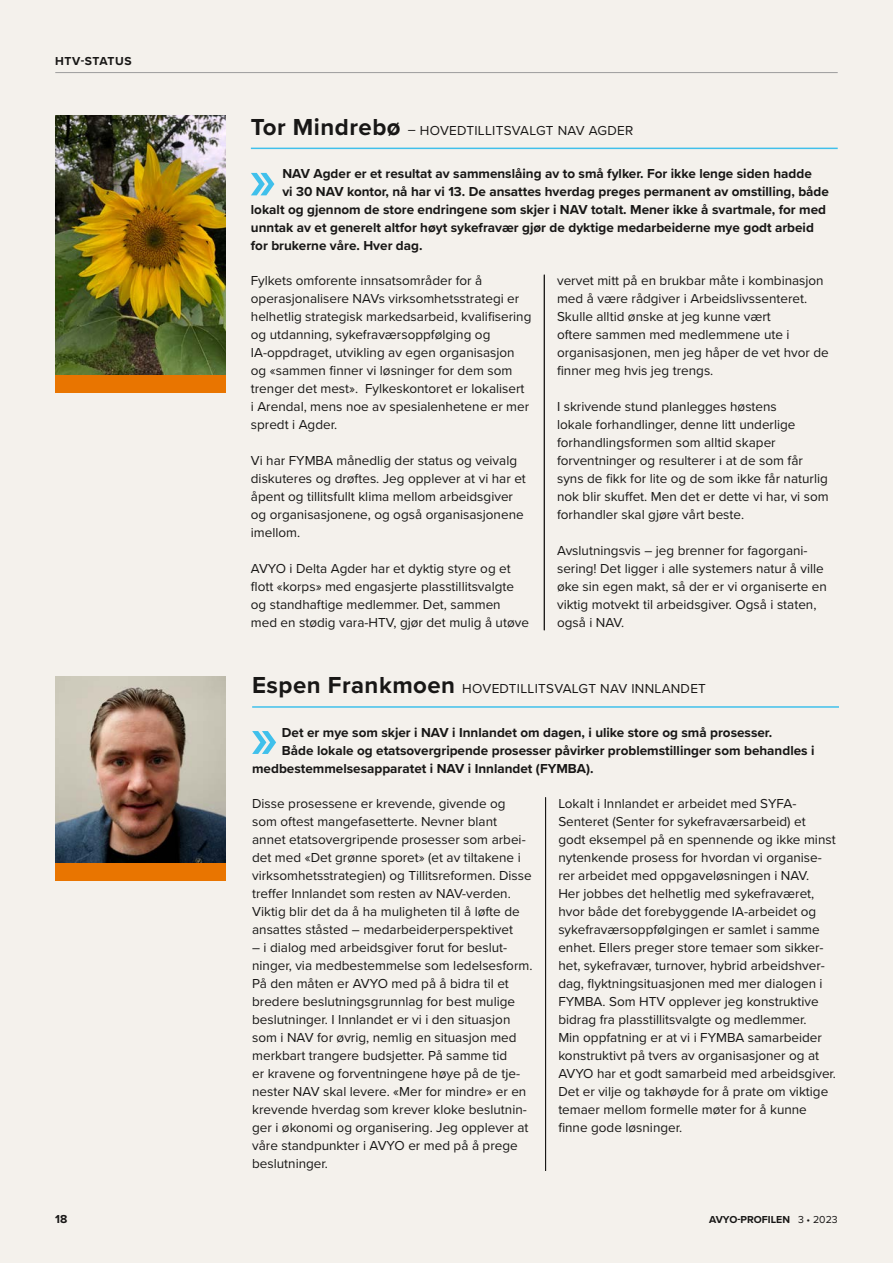
<style>
.page{position:relative;width:893px;height:1263px;background:#f4f1ec}
.page>*{position:absolute;margin:0;border:0;box-sizing:border-box;transform-origin:0 0}
.t1{font:700 64.2px "Proxima Nova";color:#40c0eb;scale:.8 1}
.t2{font:700 63px "Proxima Nova";color:#40c0eb;scale:.8 1}
.t3{font:13.5px/18px "Proxima Nova";color:#181716}
.t4{font:700 13.5px "Proxima Nova";color:#181716}
.t5{font:13.5px "Proxima Nova";letter-spacing:.02em;color:#181716}
.t6{font:700 12px "Proxima Nova";letter-spacing:.045em;color:#181716}
.t7{font:700 10.5px "Proxima Nova";color:#181716}
.s1{font-weight:700;font-size:24px}
.s2{font-weight:400}
</style>
<div class="page">
<hr style="left:251px;top:148px;width:587px;height:1px;background:#40c0eb">
<hr style="left:544px;top:275px;width:1px;height:355px;background:#181716">
<img style="left:55px;top:116px;width:170px;height:260px">
<div style="left:55px;top:376px;width:170px;height:17px;background:#e97500"></div>
<hr style="left:252px;top:706px;width:587px;height:2px;background:#40c0eb">
<hr style="left:545px;top:797px;width:1px;height:374px;background:#181716">
<img style="left:55px;top:677px;width:170px;height:187px">
<div style="left:55px;top:864px;width:170px;height:17px;background:#e97500"></div>
<hr style="left:55px;top:72px;width:783px;height:1px;background:#9c9c9d">
<p class="t6" style="left:55px;top:52px;width:78px">HTV-STATUS</p>
<p class="t5" style="left:251px;top:120px;width:384px"><span class="s1">Tor Mindrebø</span> – HOVEDTILLITSVALGT NAV AGDER</p>
<h2 class="t2" style="left:249px;top:131px;width:35px">»</h2>
<p class="t4" style="left:282px;top:164px;width:531px">NAV Agder er et resultat av sammenslåing av to små fylker. For ikke lenge siden hadde</p>
<p class="t4" style="left:282px;top:182px;width:548px">vi 30 NAV kontor, nå har vi 13. De ansattes hverdag preges permanent av omstilling, både</p>
<p class="t4" style="left:251px;top:200px;width:577px">lokalt og gjennom de store endringene som skjer i NAV totalt. Mener ikke å svartmale, for med</p>
<p class="t4" style="left:251px;top:218px;width:565px">unntak av et generelt altfor høyt sykefravær gjør de dyktige medarbeiderne mye godt arbeid</p>
<p class="t4" style="left:251px;top:236px;width:173px">for brukerne våre. Hver dag.</p>
<p class="t3" style="left:251px;top:271px;width:282px">Fylkets omforente innsatsområder for å operasjonalisere NAVs virksomhetsstrategi er helhetlig strategisk markedsarbeid, kvalifisering og utdanning, sykefraværsoppfølging og IA-oppdraget, utvikling av egen organisasjon og «sammen finner vi løsninger for dem som trenger det mest». Fylkeskontoret er lokalisert<br>i Arendal, mens noe av spesialenhetene er mer spredt i Agder.</p>
<p class="t3" style="left:251px;top:451px;width:277px">Vi har FYMBA månedlig der status og veivalg diskuteres og drøftes. Jeg opplever at vi har et åpent og tillitsfullt klima mellom arbeidsgiver og organisasjonene, og også organisasjonene imellom.</p>
<p class="t3" style="left:251px;top:559px;width:280px">AVYO i Delta Agder har et dyktig styre og et flott «korps» med engasjerte plasstillitsvalgte og standhaftige medlemmer. Det, sammen med en stødig vara-HTV, gjør det mulig å utøve</p>
<p class="t3" style="left:557px;top:271px;width:273px">vervet mitt på en brukbar måte i kombinasjon med å være rådgiver i Arbeidslivssenteret.<br>Skulle alltid ønske at jeg kunne vært<br>oftere sammen med medlemmene ute i organisasjonen, men jeg håper de vet hvor de finner meg hvis jeg trengs.</p>
<p class="t3" style="left:557px;top:397px;width:273px">I skrivende stund planlegges høstens<br>lokale forhandlinger, denne litt underlige forhandlingsformen som alltid skaper forventninger og resulterer i at de som får syns de fikk for lite og de som ikke får naturlig nok blir skuffet. Men det er dette vi har, vi som forhandler skal gjøre vårt beste.</p>
<p class="t3" style="left:557px;top:541px;width:271px">Avslutningsvis – jeg brenner for fagorgani&shy;sering! Det ligger i alle systemers natur å ville øke sin egen makt, så der er vi organiserte en viktig motvekt til arbeidsgiver. Også i staten, også i NAV.</p>
<p class="t5" style="left:252px;top:679px;width:455px"><span class="s1">Espen Frankmoen</span> HOVEDTILLITSVALGT NAV INNLANDET</p>
<h1 class="t1" style="left:251px;top:689px;width:35px">»</h1>
<p class="t4" style="left:282px;top:722px;width:492px">Det er mye som skjer i NAV i Innlandet om dagen, i ulike store og små prosesser.</p>
<p class="t4" style="left:282px;top:740px;width:534px">Både lokale og etatsovergripende prosesser påvirker problemstillinger som behandles i</p>
<p class="t4" style="left:252px;top:758px;width:343px">medbestemmelsesapparatet i NAV i Innlandet (FYMBA).</p>
<p class="t3" style="left:252px;top:794px;width:281px">Disse prosessene er krevende, givende og som oftest mangefasetterte. Nevner blant annet etatsovergripende prosesser som arbei&shy;det med «Det grønne sporet» (et av tiltakene i virksomhetsstrategien) og Tillitsreformen. Disse treffer Innlandet som resten av NAV-verden.<br>Viktig blir det da å ha muligheten til å løfte de ansattes ståsted – medarbeiderperspektivet</p>
<p class="t3" style="left:252px;top:938px;width:282px">– i dialog med arbeidsgiver forut for beslut&shy;ninger, via medbestemmelse som ledelsesform.<br>På den måten er AVYO med på å bidra til et bredere beslutningsgrunnlag for best mulige beslutninger. I Innlandet er vi i den situasjon som i NAV for øvrig, nemlig en situasjon med merkbart trangere budsjetter. På samme tid<br>er kravene og forventningene høye på de tje&shy;nester NAV skal levere. «Mer for mindre» er en krevende hverdag som krever kloke beslutnin&shy;ger i økonomi og organisering. Jeg opplever at våre standpunkter i AVYO er med på å prege beslutninger.</p>
<p class="t3" style="left:558px;top:794px;width:279px">Lokalt i Innlandet er arbeidet med SYFA-Senteret (Senter for sykefraværsarbeid) et godt eksempel på en spennende og ikke minst nytenkende prosess for hvordan vi organise&shy;rer arbeidet med oppgaveløsningen i NAV.<br>Her jobbes det helhetlig med sykefraværet, hvor både det forebyggende IA-arbeidet og sykefraværsoppfølgingen er samlet i samme enhet. Ellers preger store temaer som sikker&shy;het, sykefravær, turnover, hybrid arbeidshver&shy;dag, flyktningsituasjonen med mer dialogen i FYMBA. Som HTV opplever jeg konstruktive bidrag fra plasstillitsvalgte og medlemmer.<br>Min oppfatning er at vi i FYMBA samarbeider konstruktivt på tvers av organisasjoner og at AVYO har et godt samarbeid med arbeidsgiver.<br>Det er vilje og takhøyde for å prate om viktige temaer mellom formelle møter for å kunne finne gode løsninger.</p>
<p class="t6" style="left:55px;top:1210px;width:14px">18</p>
<p class="t7" style="left:709px;top:1211px;width:130px">AVYO-PROFILEN <span class="s2">3 • 2023</span></p>
</div>
